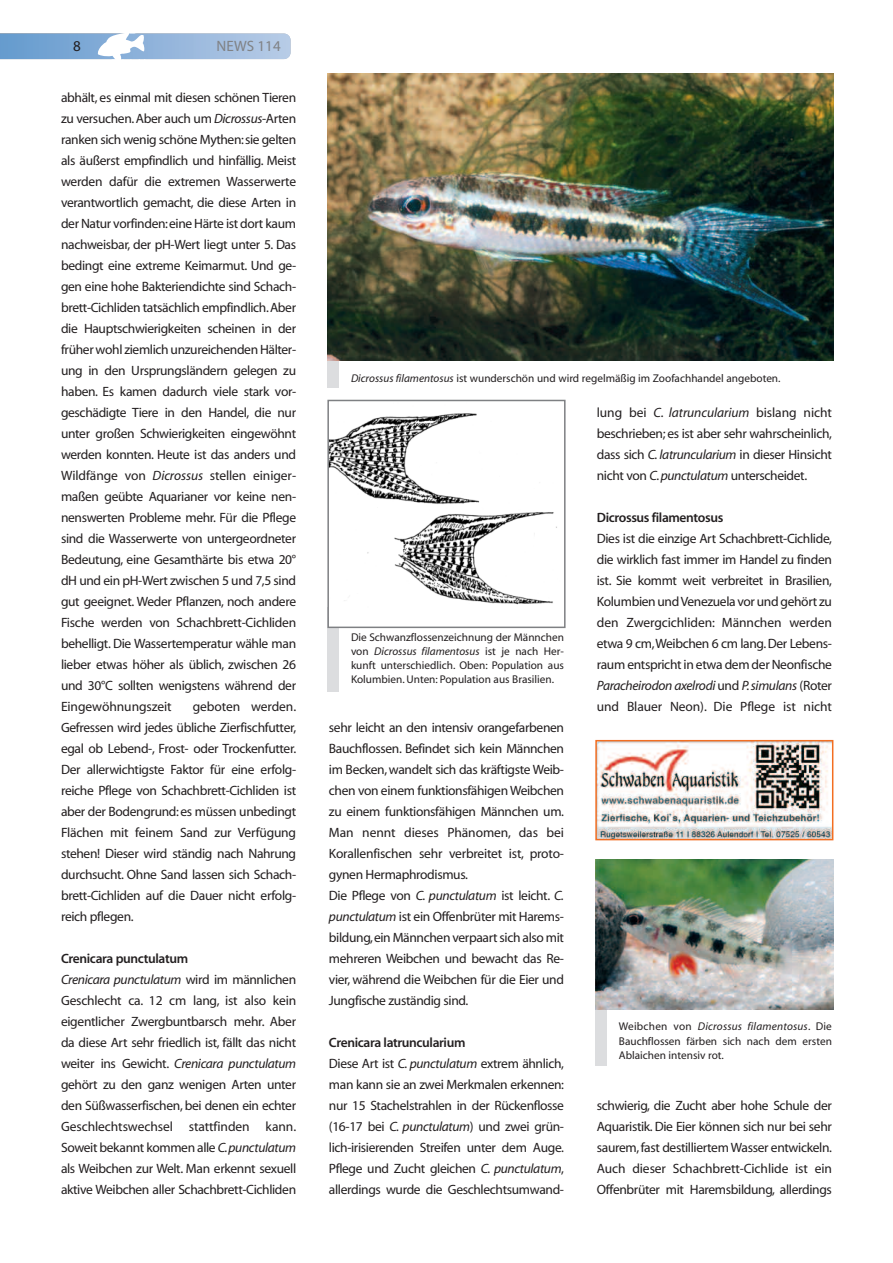
<style>
.page{position:relative;width:893px;height:1263px;background:#fff}
.page>*{position:absolute;margin:0;border:0;box-sizing:border-box;transform-origin:0 0}
.t1{font:15px "Myriad MM 412 wt 601 wd";color:#808285}
.t2{font:15px "Myriad MM 412 wt 601 wd";color:#231f20}
.t3{font:13.5px/21px "Myriad MM 412 wt 601 wd";letter-spacing:-.025em;color:#231f20;text-align:justify}
.t4{font:13.5px "Myriad MM It 412 wt 601 wd";letter-spacing:-.025em;color:#231f20}
.t5{font:13.5px "Myriad MM 565 wt 600 wd";letter-spacing:-.025em;color:#231f20}
.t6{font:13.5px "Myriad MM 412 wt 601 wd";letter-spacing:-.005em;color:#231f20}
.t7{font:11.25px/14.2px "Myriad MM 412 wt 601 wd";color:#231f20}
.t8{font:11.25px "Myriad MM It 412 wt 601 wd";letter-spacing:.005em;color:#231f20}
.s1{font-family:"Myriad MM It 412 wt 601 wd"}
.s2{font-family:"Myriad MM 412 wt 601 wd"}
</style>
<div class="page">
<svg style="left:0;top:33px;width:291px;height:27px;background:#9dbcde"></svg>
<img style="left:598px;top:743px;width:232px;height:94px">
<div style="left:595px;top:740px;width:238px;height:100px;border:2px solid #f36e21"></div>
<div style="left:327px;top:345px;width:12px;height:43px;background:#dcdddf"></div>
<img style="left:327px;top:74px;width:506px;height:286px">
<div style="left:595px;top:996px;width:12px;height:70px;background:#dcdddf"></div>
<img style="left:596px;top:859px;width:237px;height:150px">
<div style="left:327px;top:607px;width:12px;height:84px;background:#dcdddf"></div>
<div style="left:329px;top:401px;width:235px;height:226px;background:#fff"></div>
<img style="left:330px;top:413px;width:227px;height:192px">
<div style="left:327px;top:400px;width:239px;height:228px;border:2px solid #7e8083"></div>
<p class="t2" style="left:73px;top:41px;width:9px">8</p>
<p class="t1" style="left:217px;top:41px;width:66px">NEWS 114</p>
<p class="t3" style="left:61px;top:88px;width:237px">abhält, es einmal mit diesen schönen Tieren zu versuchen.Aber auch um <span class="s1">Dicrossus</span>-Arten ranken sich wenig schöne Mythen:sie gelten als äußerst empfindlich und hinfällig. Meist werden dafür die extremen Wasserwerte verantwortlich gemacht, die diese Arten in der Natur vorfinden:eine Härte ist dort kaum nachweisbar, der pH-Wert liegt unter 5. Das bedingt eine extreme Keimarmut. Und ge&shy;gen eine hohe Bakteriendichte sind Schach&shy;brett-Cichliden tatsächlich empfindlich.Aber die Hauptschwierigkeiten scheinen in der früher wohl ziemlich unzureichenden Hälter&shy;ung in den Ursprungsländern gelegen zu haben. Es kamen dadurch viele stark vor&shy;geschädigte Tiere in den Handel, die nur unter großen Schwierigkeiten eingewöhnt werden konnten. Heute ist das anders und Wildfänge von <span class="s1">Dicrossus</span> stellen einiger&shy;maßen geübte Aquarianer vor keine nen&shy;nenswerten Probleme mehr. Für die Pflege sind die Wasserwerte von untergeordneter Bedeutung, eine Gesamthärte bis etwa 20° dH und ein pH-Wert zwischen 5 und 7,5 sind gut geeignet. Weder Pflanzen, noch andere Fische werden von Schachbrett-Cichliden behelligt. Die Wassertemperatur wähle man lieber etwas höher als üblich, zwischen 26 und 30°C sollten wenigstens während der Eingewöhnungszeit</p>
<p class="t3" style="left:61px;top:697px;width:237px;text-indent:132px">geboten werden.<br>Gefressen wird jedes übliche Zierfischfutter, egal ob Lebend-, Frost- oder Trockenfutter.<br>Der allerwichtigste Faktor für eine erfolg&shy;reiche Pflege von Schachbrett-Cichliden ist aber der Bodengrund:es müssen unbedingt Flächen mit feinem Sand zur Verfügung stehen! Dieser wird ständig nach Nahrung durchsucht. Ohne Sand lassen sich Schach&shy;brett-Cichliden auf die Dauer nicht erfolg&shy;reich pflegen.</p>
<p class="t5" style="left:61px;top:953px;width:129px">Crenicara punctulatum</p>
<p class="t4" style="left:61px;top:974px;width:237px">Crenicara punctulatum <span class="s2">wird im männlichen</span></p>
<p class="t3" style="left:61px;top:991px;width:237px">Geschlecht ca. 12 cm lang, ist also kein eigentlicher Zwergbuntbarsch mehr. Aber da diese Art sehr friedlich ist, fällt das nicht</p>
<p class="t4" style="left:61px;top:1058px;width:237px"><span class="s2">weiter ins Gewicht.</span> Crenicara punctulatum</p>
<p class="t3" style="left:61px;top:1075px;width:237px">gehört zu den ganz wenigen Arten unter den Süßwasserfischen, bei denen ein echter Geschlechtswechsel stattfinden kann.<br>Soweit bekannt kommen alle <span class="s1">C.punctulatum </span>als Weibchen zur Welt. Man erkennt sexuell aktive Weibchen aller Schachbrett-Cichliden</p>
<p class="t7" style="left:351px;top:372px;width:431px"><span class="s1">Dicrossus filamentosus</span> ist wunderschön und wird regelmäßig im Zoofachhandel angeboten.</p>
<p class="t7" style="left:351px;top:631px;width:215px">Die Schwanzflossenzeichnung der Männchen</p>
<p class="t8" style="left:351px;top:647px;width:215px"><span class="s2">von</span> Dicrossus filamentosus <span class="s2">ist je nach Her-</span></p>
<p class="t7" style="left:351px;top:659px;width:215px">kunft unterschiedlich. Oben: Population aus<br>Kolumbien. Unten: Population aus Brasilien.</p>
<p class="t3" style="left:329px;top:718px;width:237px;text-align:left">sehr leicht an den intensiv orangefarbenen Bauchflossen. Befindet sich kein Männchen im Becken,wandelt sich das kräftigste Weib&shy;chen von einem funktionsfähigen Weibchen zu einem funktionsfähigen Männchen um.<br>Man nennt dieses Phänomen, das bei Korallenfischen sehr verbreitet ist, proto&shy;gynen Hermaphrodismus.<br>Die Pflege von <span class="s1">C. punctulatum</span> ist leicht. <span class="s1">C. punctulatum</span> ist ein Offenbrüter mit Harems&shy;bildung,ein Männchen verpaart sich also mit mehreren Weibchen und bewacht das Re&shy;vier, während die Weibchen für die Eier und Jungfische zuständig sind.</p>
<p class="t5" style="left:329px;top:1037px;width:138px">Crenicara latruncularium</p>
<p class="t3" style="left:329px;top:1054px;width:237px">Diese Art ist <span class="s1">C. punctulatum</span> extrem ähnlich, man kann sie an zwei Merkmalen erkennen: nur 15 Stachelstrahlen in der Rückenflosse (16-17 bei <span class="s1">C. punctulatum</span>) und zwei grün&shy;lich-irisierenden Streifen unter dem Auge.<br>Pflege und Zucht gleichen <span class="s1">C. punctulatum</span>, allerdings wurde die Geschlechtsumwand-</p>
<p class="t3" style="left:597px;top:403px;width:237px">lung bei <span class="s1">C. latruncularium</span> bislang nicht beschrieben; es ist aber sehr wahrscheinlich, dass sich <span class="s1">C. latruncularium</span> in dieser Hinsicht nicht von <span class="s1">C.punctulatum</span> unterscheidet.</p>
<p class="t5" style="left:597px;top:512px;width:128px">Dicrossus filamentosus</p>
<p class="t3" style="left:597px;top:529px;width:237px">Dies ist die einzige Art Schachbrett-Cichlide, die wirklich fast immer im Handel zu finden ist. Sie kommt weit verbreitet in Brasilien, Kolumbien undVenezuela vor und gehört zu den Zwergcichliden: Männchen werden etwa 9 cm,Weibchen 6 cm lang.Der Lebens&shy;raum entspricht in etwa dem der Neonfische</p>
<p class="t4" style="left:597px;top:680px;width:237px">Paracheirodon axelrodi <span class="s2">und</span> P.simulans <span class="s2">(Roter</span></p>
<p class="t6" style="left:597px;top:701px;width:237px">und Blauer Neon). Die Pflege ist nicht</p>
<p class="t8" style="left:619px;top:1022px;width:215px"><span class="s2">Weibchen von</span> Dicrossus filamentosus<span class="s2">. Die</span></p>
<p class="t7" style="left:619px;top:1035px;width:215px">Bauchflossen färben sich nach dem ersten<br>Ablaichen intensiv rot.</p>
<p class="t3" style="left:597px;top:1096px;width:237px">schwierig, die Zucht aber hohe Schule der Aquaristik. Die Eier können sich nur bei sehr saurem,fast destilliertem Wasser entwickeln.<br>Auch dieser Schachbrett-Cichlide ist ein Offenbrüter mit Haremsbildung, allerdings</p>
</div>
